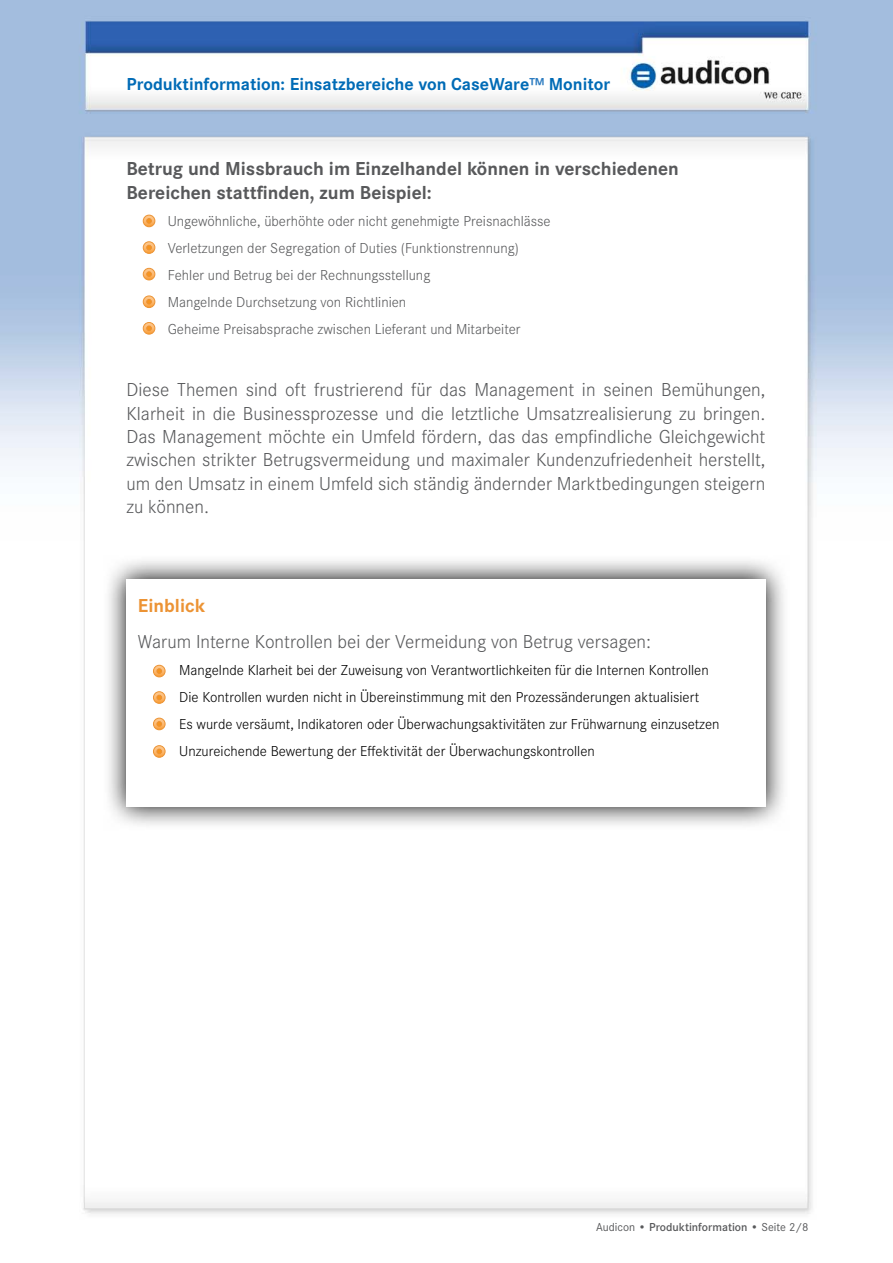
<style>
.page{position:relative;width:893px;height:1263px;background:#fff}
.page>*{position:absolute;margin:0;border:0;box-sizing:border-box;transform-origin:0 0}
.t1{font:300 19.5px/23.4px "Corporate S";color:#58595b;text-align:justify}
.t2{font:700 19.5px/23.4px "Corporate S";color:#58595b}
.t3{font:700 19.5px "Corporate S";color:#ec9334}
.t4{font:700 18px "Corporate S";color:#006bb6}
.t5{font:300 15px/27px "Corporate S";color:#000}
.t6{font:300 15px/27px "Corporate S";color:#58595b}
.t7{font:600 12px "Corporate S";color:#58595b}
.s1{color:#2e7dc1}
.s2{font-weight:400}
</style>
<div class="page">
<img style="left:0;top:0;width:893px;height:1214px">
<svg style="left:103px;top:554px;width:686px;height:276px"></svg>
<div style="left:126px;top:578px;width:640px;height:228px;background:#fff"></div>
<svg style="left:153px;top:665px;width:12px;height:12px"></svg>
<div style="left:153px;top:691px;width:12px;height:13px;border:1px solid #ec9334;border-radius:50%"></div>
<svg style="left:153px;top:692px;width:12px;height:11px"></svg>
<svg style="left:153px;top:718px;width:12px;height:12px"></svg>
<div style="left:153px;top:745px;width:12px;height:13px;border:1px solid #ec9334;border-radius:50%"></div>
<svg style="left:153px;top:746px;width:12px;height:11px"></svg>
<svg style="left:143px;top:322px;width:12px;height:12px"></svg>
<svg style="left:143px;top:296px;width:12px;height:12px"></svg>
<svg style="left:143px;top:268px;width:12px;height:12px"></svg>
<div style="left:143px;top:241px;width:12px;height:13px;border:1px solid #ec9334;border-radius:50%"></div>
<svg style="left:143px;top:242px;width:12px;height:11px"></svg>
<svg style="left:143px;top:215px;width:12px;height:12px"></svg>
<p class="t4" style="left:126px;top:74px;width:485px">Produktinformation: Einsatzbereiche von CaseWare<span class="s1">™</span> Monitor</p>
<p class="t2" style="left:126px;top:158px;width:554px">Betrug und Missbrauch im Einzelhandel können in verschiedenen<br>Bereichen stattfinden, zum Beispiel:</p>
<p class="t6" style="left:168px;top:207px;width:384px">Ungewöhnliche, überhöhte oder nicht genehmigte Preisnachlässe Verletzungen der Segregation of Duties (Funktionstrennung)<br>Fehler und Betrug bei der Rechnungsstellung<br>Mangelnde Durchsetzung von Richtlinien<br>Geheime Preisabsprache zwischen Lieferant und Mitarbeiter</p>
<p class="t1" style="left:126px;top:378px;width:640px">Diese Themen sind oft frustrierend für das Management in seinen Bemühungen, Klarheit in die Businessprozesse und die letztliche Umsatzrealisierung zu bringen.<br>Das Management möchte ein Umfeld fördern, das das empfindliche Gleichgewicht zwischen strikter Betrugsvermeidung und maximaler Kundenzufriedenheit herstellt, um den Umsatz in einem Umfeld sich ständig ändernder Marktbedingungen steigern zu können.</p>
<p class="t3" style="left:138px;top:594px;width:69px">Einblick</p>
<p class="t1" style="left:138px;top:630px;width:515px">Warum Interne Kontrollen bei der Vermeidung von Betrug versagen:</p>
<p class="t5" style="left:179px;top:657px;width:542px">Mangelnde Klarheit bei der Zuweisung von Verantwortlichkeiten für die Internen Kontrollen Die Kontrollen wurden nicht in Übereinstimmung mit den Prozessänderungen aktualisiert<br>Es wurde versäumt, Indikatoren oder Überwachungsaktivitäten zur Frühwarnung einzusetzen Unzureichende Bewertung der Effektivität der Überwachungskontrollen</p>
<p class="t7" style="left:596px;top:1220px;width:214px"><span class="s2">Audicon •</span> Produktinformation • <span class="s2">Seite 2/8</span></p>
</div>
